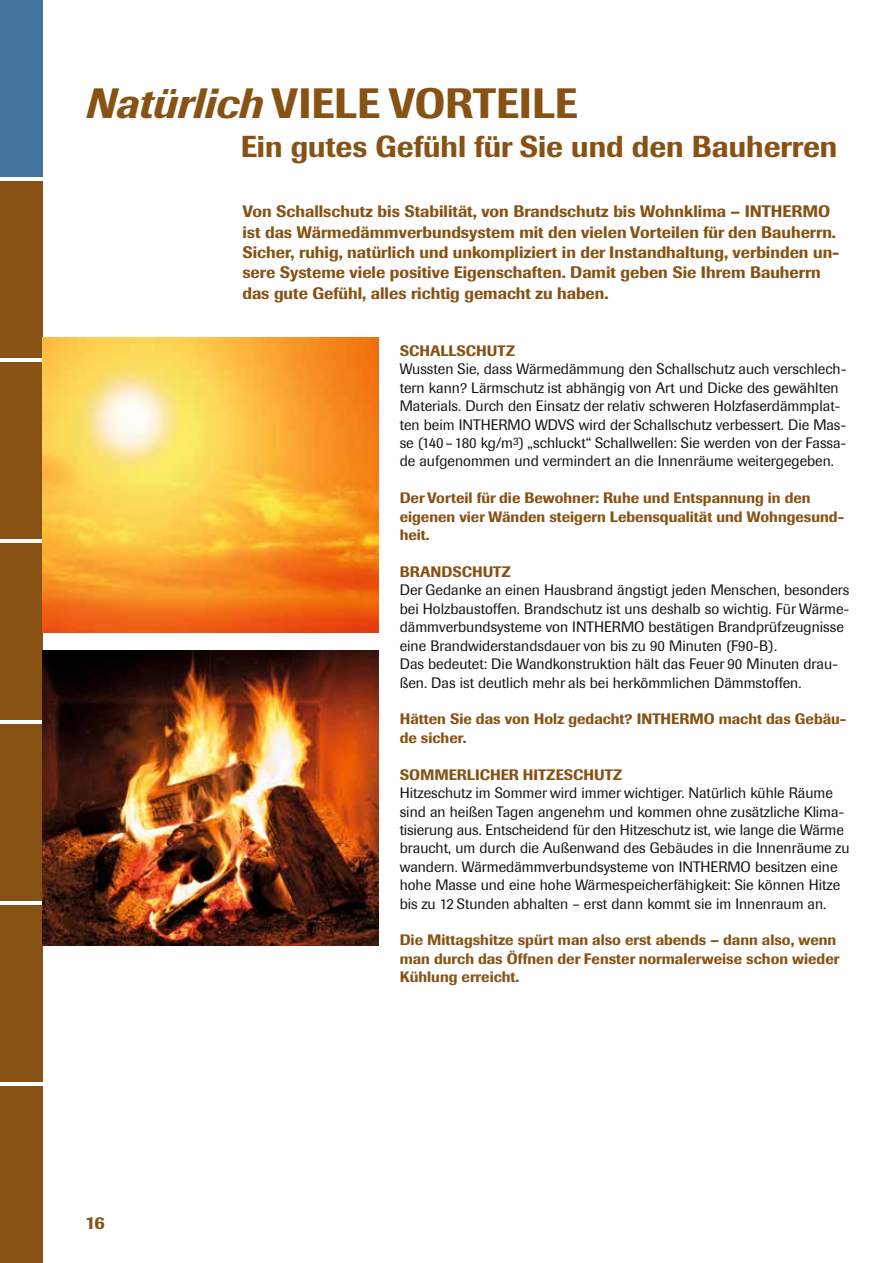
<style>
.page{position:relative;width:893px;height:1263px;background:#fff}
.page>*{position:absolute;margin:0;border:0;box-sizing:border-box;transform-origin:0 0}
.t1{font:italic 500 42px "Imago BQ";color:#875214}
.t2{font:500 42px "Imago BQ";color:#875214}
.t3{font:500 30px "Imago BQ";color:#875214}
.t4{font:500 18px "Imago BQ";color:#875214}
.t5{font:500 16.5px/20.4px "Imago BQ";color:#875214}
.t6{font:15px/18.5px "Imago BQ";color:#141415}
.t7{font:500 15px/18.5px "Imago BQ";color:#875214}
.s1{font-style:normal}
</style>
<div class="page">
<div style="left:0;top:0;width:43px;height:176px;background:#4274a0"></div>
<div style="left:0;top:181px;width:43px;height:177px;background:#875214"></div>
<div style="left:0;top:362px;width:43px;height:177px;background:#875214"></div>
<div style="left:0;top:543px;width:43px;height:177px;background:#875214"></div>
<div style="left:0;top:724px;width:43px;height:177px;background:#875214"></div>
<div style="left:0;top:905px;width:43px;height:177px;background:#875214"></div>
<div style="left:0;top:1086px;width:43px;height:177px;background:#875214"></div>
<img style="left:43px;top:651px;width:335px;height:294px">
<img style="left:43px;top:337px;width:335px;height:295px">
<h1 class="t1" style="left:85px;top:79px;width:209px">Natürlich <span class="s1">viele</span></h1>
<h1 class="t2" style="left:388px;top:78px;width:51px">Vorteile</h1>
<h2 class="t3" style="left:241px;top:129px;width:598px">Ein gutes Gefühl für Sie und den Bauherren</h2>
<p class="t5" style="left:242px;top:201px;width:599px">Von Schallschutz bis Stabilität, von Brandschutz bis Wohnklima – INTHERMO ist das Wärmedämmverbundsystem mit den vielen Vorteilen für den Bauherrn.<br>Sicher, ruhig, natürlich und unkompliziert in der Instandhaltung, verbinden un&shy;sere Systeme viele positive Eigenschaften. Damit geben Sie Ihrem Bauherrn das gute Gefühl, alles richtig gemacht zu haben.</p>
<p class="t4" style="left:85px;top:1212px;width:22px">16</p>
<p class="t7" style="left:400px;top:341px;width:30px">Schalls</p>
<p class="t7" style="left:466px;top:341px;width:51px">chutz</p>
<p class="t6" style="left:400px;top:360px;width:448px">Wussten Sie, dass Wärmedämmung den Schallschutz auch verschlech&shy;tern kann? Lärmschutz ist abhängig von Art und Dicke des gewählten Materials. Durch den Einsatz der relativ schweren Holzfaserdämmplat&shy;ten beim INTHERMO WDVS wird der Schallschutz verbessert. Die Mas&shy;se (140 –180 kg/m<sup>3</sup>) „schluckt“ Schallwellen: Sie werden von der Fassa&shy;de aufgenommen und vermindert an die Innenräume weitergegeben.</p>
<p class="t7" style="left:400px;top:489px;width:446px">Der Vorteil für die Bewohner: Ruhe und Entspannung in den eigenen vier Wänden steigern Lebensqualität und Wohngesund&shy;heit.</p>
<p class="t7" style="left:400px;top:562px;width:22px">Brands</p>
<p class="t7" style="left:462px;top:562px;width:51px">chutz</p>
<p class="t6" style="left:400px;top:581px;width:451px">Der Gedanke an einen Hausbrand ängstigt jeden Menschen, besonders bei Holzbaustoffen. Brandschutz ist uns deshalb so wichtig. Für Wärme&shy;dämmverbundsysteme von INTHERMO bestätigen Brandprüfzeugnisse eine Brandwiderstandsdauer von bis zu 90 Minuten (F90-B).<br>Das bedeutet: Die Wandkonstruktion hält das Feuer 90 Minuten drau&shy;ßen. Das ist deutlich mehr als bei herkömmlichen Dämmstoffen.</p>
<p class="t7" style="left:400px;top:710px;width:448px">Hätten Sie das von Holz gedacht? INTHERMO macht das Gebäu&shy;de sicher.</p>
<p class="t7" style="left:400px;top:765px;width:21px">Sommerli</p>
<p class="t7" style="left:480px;top:765px;width:21px">cher</p>
<p class="t7" style="left:523px;top:765px;width:101px">Hitzeschutz</p>
<p class="t6" style="left:400px;top:784px;width:451px">Hitzeschutz im Sommer wird immer wichtiger. Natürlich kühle Räume sind an heißen Tagen angenehm und kommen ohne zusätzliche Klima&shy;tisierung aus. Entscheidend für den Hitzeschutz ist, wie lange die Wärme braucht, um durch die Außenwand des Gebäudes in die Innenräume zu wandern. Wärmedämmverbundsysteme von INTHERMO besitzen eine hohe Masse und eine hohe Wärmespeicherfähigkeit: Sie können Hitze bis zu 12 Stunden abhalten – erst dann kommt sie im Innenraum an.</p>
<p class="t7" style="left:400px;top:931px;width:441px">Die Mittagshitze spürt man also erst abends – dann also, wenn man durch das Öffnen der Fenster normalerweise schon wieder<br>Kühlung erreicht.</p>
</div>
